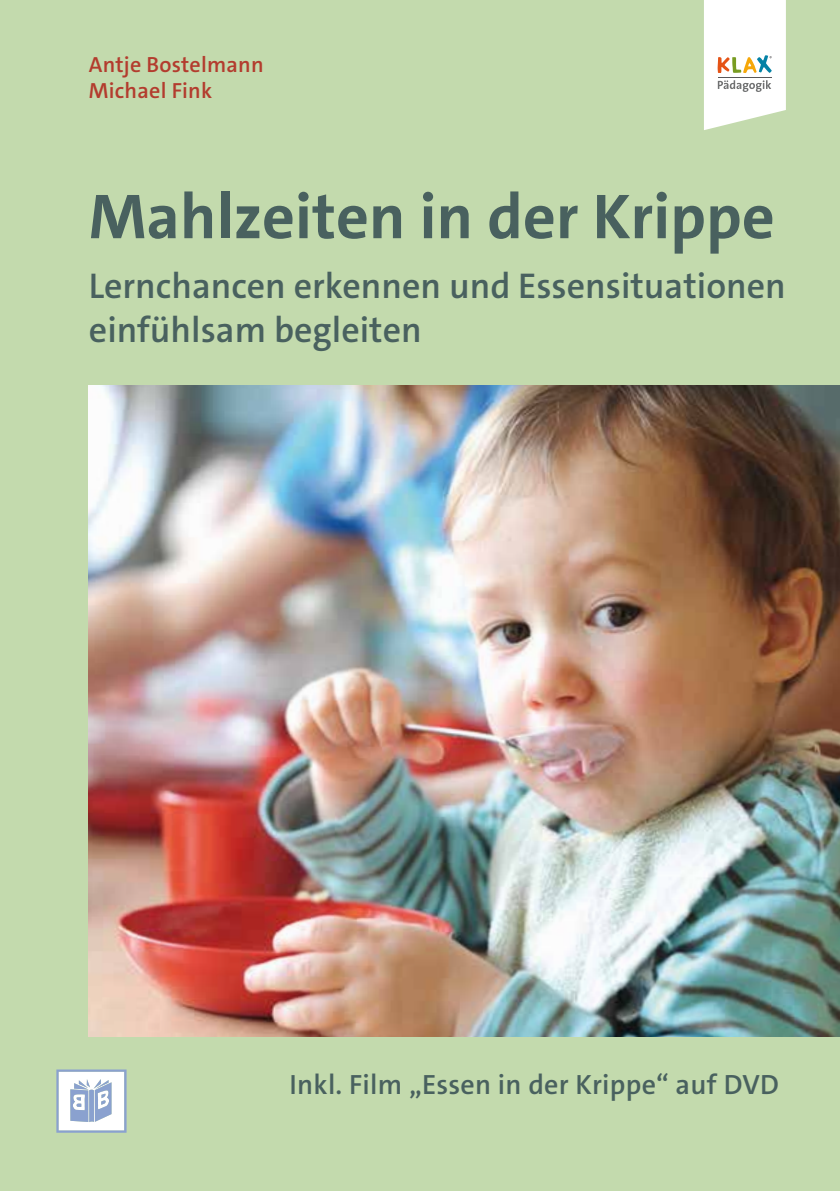
<style>
.page{position:relative;width:840px;height:1191px;background:#fff}
.page>*{position:absolute;margin:0;border:0;box-sizing:border-box;transform-origin:0 0}
.t1{font:700 64px "The Sans C4 s";color:#49615f}
.t2{font:600 36px/43.2px "The Sans C4 s";color:#49615f}
.t3{font:600 28px "The Sans C4 s";letter-spacing:.01em;color:#49615f}
.t4{font:600 22px/26.4px "The Sans C4 s";letter-spacing:.01em;color:#b33c2e}
</style>
<div class="page">
<div style="left:0;top:0;width:839px;height:1191px;background:#c3daad"></div>
<svg style="left:56px;top:1069px;width:70px;height:63px;background:#d2dbea"></svg>
<img style="left:89px;top:386px;width:750px;height:651px">
<svg style="left:704px;top:0;width:81px;height:130px;background:#f2f3ed"></svg>
<p class="t4" style="left:89px;top:51px;width:176px">Antje Bostelmann<br>Michael Fink</p>
<h1 class="t1" style="left:89px;top:175px;width:687px">Mahlzeiten in der Krippe</h1>
<p class="t2" style="left:89px;top:265px;width:698px">Lernchancen erkennen und Essensituationen einfühlsam begleiten</p>
<p class="t3" style="left:289px;top:1066px;width:490px">Inkl. Film „Essen in der Krippe“ auf DVD</p>
</div>
